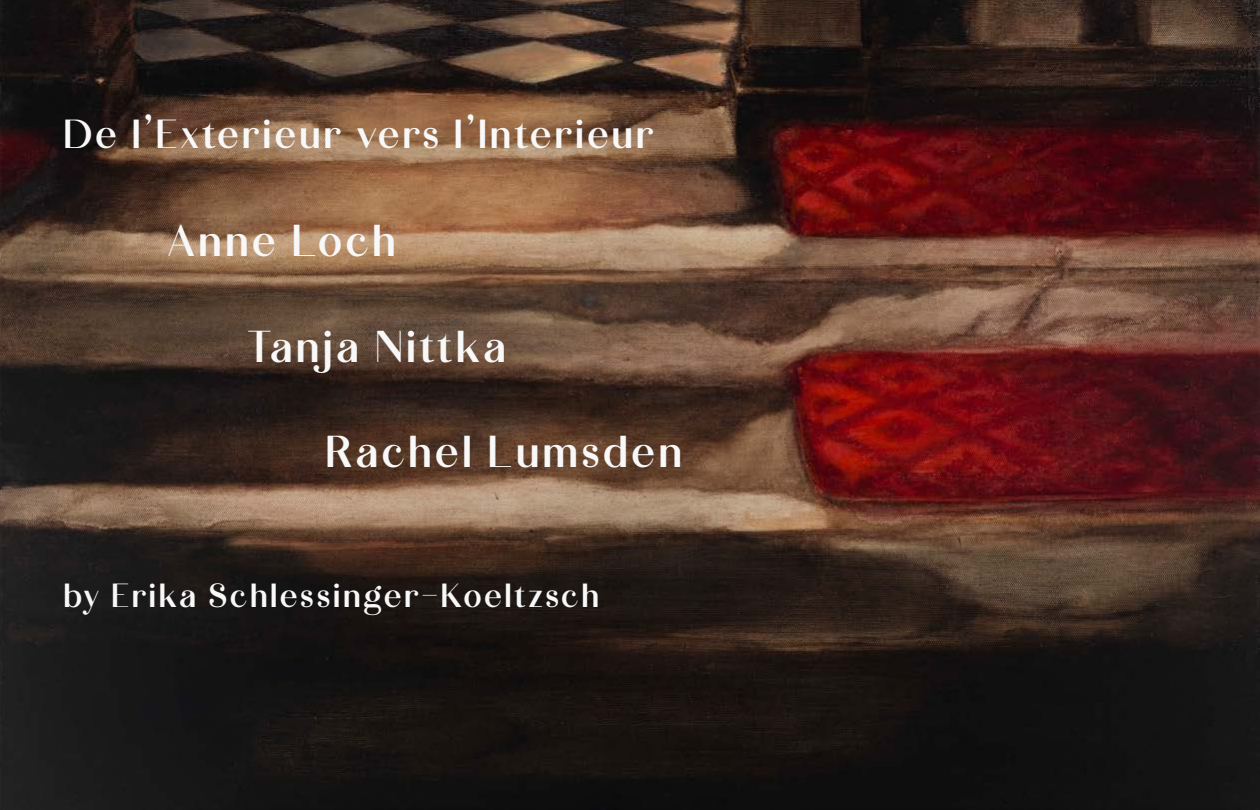
<style>
.page{position:relative;width:1260px;height:810px;background:#fff}
.page>*{position:absolute;margin:0;border:0;box-sizing:border-box;transform-origin:0 0}
.t1{font:44px "Calton Elegance Sans";letter-spacing:.05em;color:#f8f8f8}
.t2{font:40px "Calton Elegance Sans";letter-spacing:.05em;color:#f8f8f8}
.t3{font:33px "Calton Elegance Sans";letter-spacing:.05em;color:#f8f8f8}
</style>
<div class="page">
<img style="left:0;top:0;width:1260px;height:810px">
<p class="t2" style="left:63px;top:104px;width:593px">De l’Exterieur vers l’Interieur</p>
<p class="t1" style="left:167px;top:207px;width:231px">Anne Loch</p>
<p class="t1" style="left:247px;top:313px;width:262px">Tanja Nittka</p>
<p class="t1" style="left:325px;top:418px;width:359px">Rachel Lumsden</p>
<p class="t3" style="left:63px;top:570px;width:538px">by Erika Schlessinger-Koeltzsch</p>
</div>
